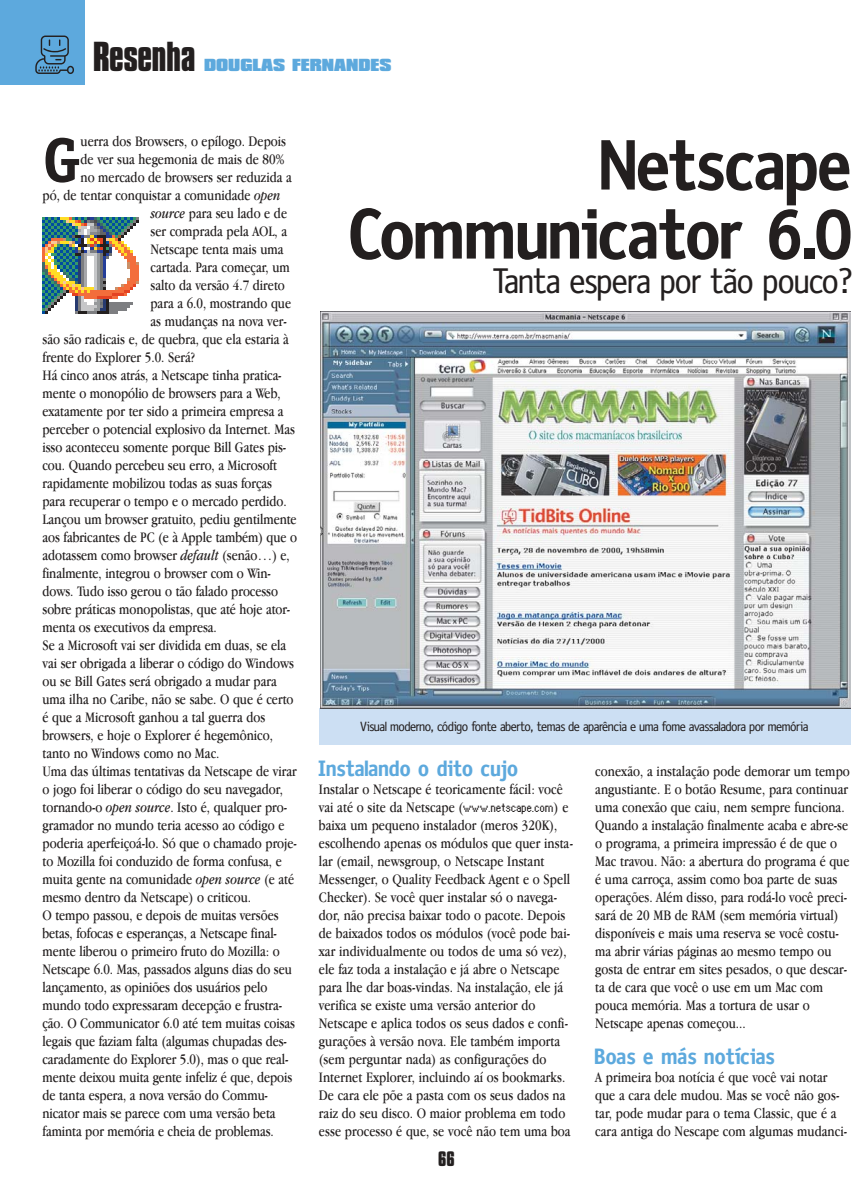
<style>
.page{position:relative;width:864px;height:1190px;background:#fff}
.page>*{position:absolute;margin:0;border:0;box-sizing:border-box;transform-origin:0 0}
.t1{font:700 72px/69px "Obscena";letter-spacing:-.015em;color:#231f1f;text-align:right}
.t2{font:700 62.4px "Oficina Serifada";color:#231f1f}
.t3{font:36px "Obscena";color:#231f1f}
.t4{font:700 36px "Compacta BT";letter-spacing:-.015em;color:#231f1f}
.t5{font:700 22.5px "Obscena";color:#5da9dd}
.t6{font:700 18px "Compacta BT";color:#231f1f}
.t7{font:15px/18px "Macmania Garamond Normal";color:#231f1f}
.t8{font:900 15px "Compacta BT";color:#5da9dd}
.t9{font:13.5px "Obscena";letter-spacing:-.005em;color:#231f1f}
.s1{font-style:italic}
.s2{font-family:"Genoveva";font-size:13.5px}
</style>
<div class="page">
<div style="left:0;top:0;width:85px;height:85px;background:#5da9dd"></div>
<svg style="left:35px;top:36px;width:39px;height:38px"></svg>
<div style="left:319px;top:708px;width:531px;height:36px;background:#ccdff3"></div>
<img style="left:43px;top:217px;width:95px;height:96px">
<img style="left:320px;top:312px;width:530px;height:396px">
<h3 class="t4" style="left:93px;top:41px;width:105px">Resenha</h3>
<p class="t8" style="left:204px;top:59px;width:189px">DOUGLAS FERNANDES</p>
<h2 class="t2" style="left:43px;top:137px;width:40px">G</h2>
<p class="t7" style="left:81px;top:133px;width:207px">uerra dos Browsers, o epílogo. Depois</p>
<p class="t7" style="left:81px;top:151px;width:206px">de ver sua hegemonia de mais de 80%</p>
<p class="t7" style="left:81px;top:169px;width:213px">no mercado de browsers ser reduzida a</p>
<p class="t7" style="left:43px;top:187px;width:239px">pó, de tentar conquistar a comunidade <span class="s1">open</span></p>
<p class="t7" style="left:150px;top:205px;width:138px"><span class="s1">source</span> para seu lado e de</p>
<p class="t7" style="left:150px;top:223px;width:138px">ser comprada pela AOL, a</p>
<p class="t7" style="left:150px;top:241px;width:135px">Netscape tenta mais uma</p>
<p class="t7" style="left:150px;top:259px;width:141px">cartada. Para começar, um</p>
<p class="t7" style="left:150px;top:277px;width:136px">salto da versão 4.7 direto</p>
<p class="t7" style="left:150px;top:295px;width:142px">para a 6.0, mostrando que</p>
<p class="t7" style="left:150px;top:313px;width:138px">as mudanças na nova ver-</p>
<p class="t7" style="left:43px;top:331px;width:248px">são são radicais e, de quebra, que ela estaria à</p>
<p class="t7" style="left:43px;top:349px;width:154px">frente do Explorer 5.0. Será?</p>
<p class="t7" style="left:43px;top:367px;width:240px">Há cinco anos atrás, a Netscape tinha pratica-</p>
<p class="t7" style="left:43px;top:385px;width:240px">mente o monopólio de browsers para a Web,</p>
<p class="t7" style="left:43px;top:403px;width:243px">exatamente por ter sido a primeira empresa a</p>
<p class="t7" style="left:43px;top:421px;width:254px">perceber o potencial explosivo da Internet. Mas</p>
<p class="t7" style="left:43px;top:439px;width:245px">isso aconteceu somente porque Bill Gates pis-</p>
<p class="t7" style="left:43px;top:457px;width:236px">cou. Quando percebeu seu erro, a Microsoft</p>
<p class="t7" style="left:43px;top:475px;width:231px">rapidamente mobilizou todas as suas forças</p>
<p class="t7" style="left:43px;top:493px;width:246px">para recuperar o tempo e o mercado perdido.</p>
<p class="t7" style="left:43px;top:511px;width:256px">Lançou um browser gratuito, pediu gentilmente</p>
<p class="t7" style="left:43px;top:529px;width:256px">aos fabricantes de PC (e à Apple também) que o</p>
<p class="t7" style="left:43px;top:547px;width:249px">adotassem como browser <span class="s1">default</span> (senão…) e,</p>
<p class="t7" style="left:43px;top:565px;width:230px">finalmente, integrou o browser com o Win-</p>
<p class="t7" style="left:43px;top:583px;width:237px">dows. Tudo isso gerou o tão falado processo</p>
<p class="t7" style="left:43px;top:601px;width:249px">sobre práticas monopolistas, que até hoje ator-</p>
<p class="t7" style="left:43px;top:619px;width:176px">menta os executivos da empresa.</p>
<p class="t7" style="left:43px;top:637px;width:245px">Se a Microsoft vai ser dividida em duas, se ela</p>
<p class="t7" style="left:43px;top:655px;width:253px">vai ser obrigada a liberar o código do Windows</p>
<p class="t7" style="left:43px;top:673px;width:236px">ou se Bill Gates será obrigado a mudar para</p>
<p class="t7" style="left:43px;top:691px;width:253px">uma ilha no Caribe, não se sabe. O que é certo</p>
<p class="t7" style="left:43px;top:709px;width:224px">é que a Microsoft ganhou a tal guerra dos</p>
<p class="t7" style="left:43px;top:727px;width:232px">browsers, e hoje o Explorer é hegemônico,</p>
<p class="t7" style="left:43px;top:745px;width:178px">tanto no Windows como no Mac.</p>
<p class="t7" style="left:43px;top:763px;width:256px">Uma das últimas tentativas da Netscape de virar</p>
<p class="t7" style="left:43px;top:781px;width:242px">o jogo foi liberar o código do seu navegador,</p>
<p class="t7" style="left:43px;top:799px;width:246px">tornando-o <span class="s1">open source</span>. Isto é, qualquer pro-</p>
<p class="t7" style="left:43px;top:817px;width:243px">gramador no mundo teria acesso ao código e</p>
<p class="t7" style="left:43px;top:835px;width:256px">poderia aperfeiçoá-lo. Só que o chamado proje-</p>
<p class="t7" style="left:43px;top:853px;width:241px">to Mozilla foi conduzido de forma confusa, e</p>
<p class="t7" style="left:43px;top:871px;width:253px">muita gente na comunidade <span class="s1">open source</span> (e até</p>
<p class="t7" style="left:43px;top:889px;width:210px">mesmo dentro da Netscape) o criticou.</p>
<p class="t7" style="left:43px;top:907px;width:238px">O tempo passou, e depois de muitas versões</p>
<p class="t7" style="left:43px;top:925px;width:236px">betas, fofocas e esperanças, a Netscape final-</p>
<p class="t7" style="left:43px;top:943px;width:239px">mente liberou o primeiro fruto do Mozilla: o</p>
<p class="t7" style="left:43px;top:961px;width:251px">Netscape 6.0. Mas, passados alguns dias do seu</p>
<p class="t7" style="left:43px;top:979px;width:226px">lançamento, as opiniões dos usuários pelo</p>
<p class="t7" style="left:43px;top:997px;width:241px">mundo todo expressaram decepção e frustra-</p>
<p class="t7" style="left:43px;top:1015px;width:254px">ção. O Communicator 6.0 até tem muitas coisas</p>
<p class="t7" style="left:43px;top:1033px;width:246px">legais que faziam falta (algumas chupadas des-</p>
<p class="t7" style="left:43px;top:1051px;width:247px">caradamente do Explorer 5.0), mas o que real-</p>
<p class="t7" style="left:43px;top:1069px;width:251px">mente deixou muita gente infeliz é que, depois</p>
<p class="t7" style="left:43px;top:1087px;width:227px">de tanta espera, a nova versão do Commu-</p>
<p class="t7" style="left:43px;top:1105px;width:235px">nicator mais se parece com uma versão beta</p>
<p class="t7" style="left:43px;top:1123px;width:233px">faminta por memória e cheia de problemas.</p>
<h1 class="t1" style="left:350px;top:138px;width:504px">Netscape<br>Communicator 6.0</h1>
<h3 class="t3" style="left:494px;top:268px;width:361px">Tanta espera por tão pouco?</h3>
<p class="t9" style="left:361px;top:721px;width:450px">Visual moderno, código fonte aberto, temas de aparência e uma fome avassaladora por memória</p>
<h3 class="t5" style="left:319px;top:760px;width:201px">Instalando o dito cujo</h3>
<p class="t7" style="left:319px;top:781px;width:256px">Instalar o Netscape é teoricamente fácil: você vai até o site da Netscape (<span class="s2">www.netscape.com</span>) e baixa um pequeno instalador (meros 320K), escolhendo apenas os módulos que quer insta&shy;lar (email, newsgroup, o Netscape Instant Messenger, o Quality Feedback Agent e o Spell Checker). Se você quer instalar só o navega&shy;dor, não precisa baixar todo o pacote. Depois de baixados todos os módulos (você pode bai&shy;xar individualmente ou todos de uma só vez), ele faz toda a instalação e já abre o Netscape para lhe dar boas-vindas. Na instalação, ele já verifica se existe uma versão anterior do Netscape e aplica todos os seus dados e confi&shy;gurações à versão nova. Ele também importa (sem perguntar nada) as configurações do Internet Explorer, incluindo aí os bookmarks.<br>De cara ele põe a pasta com os seus dados na raiz do seu disco. O maior problema em todo esse processo é que, se você não tem uma boa</p>
<p class="t6" style="left:438px;top:1150px;width:18px">66</p>
<p class="t7" style="left:595px;top:763px;width:256px">conexão, a instalação pode demorar um tempo angustiante. E o botão Resume, para continuar uma conexão que caiu, nem sempre funciona.<br>Quando a instalação finalmente acaba e abre-se o programa, a primeira impressão é de que o Mac travou. Não: a abertura do programa é que é uma carroça, assim como boa parte de suas operações. Além disso, para rodá-lo você preci&shy;sará de 20 MB de RAM (sem memória virtual) disponíveis e mais uma reserva se você costu&shy;ma abrir várias páginas ao mesmo tempo ou gosta de entrar em sites pesados, o que descar&shy;ta de cara que você o use em um Mac com pouca memória. Mas a tortura de usar o Netscape apenas começou...</p>
<h3 class="t5" style="left:595px;top:1048px;width:182px">Boas e más notícias</h3>
<p class="t7" style="left:595px;top:1069px;width:254px">A primeira boa notícia é que você vai notar que a cara dele mudou. Mas se você não gos&shy;tar, pode mudar para o tema Classic, que é a cara antiga do Nescape com algumas mudanci-</p>
</div>
